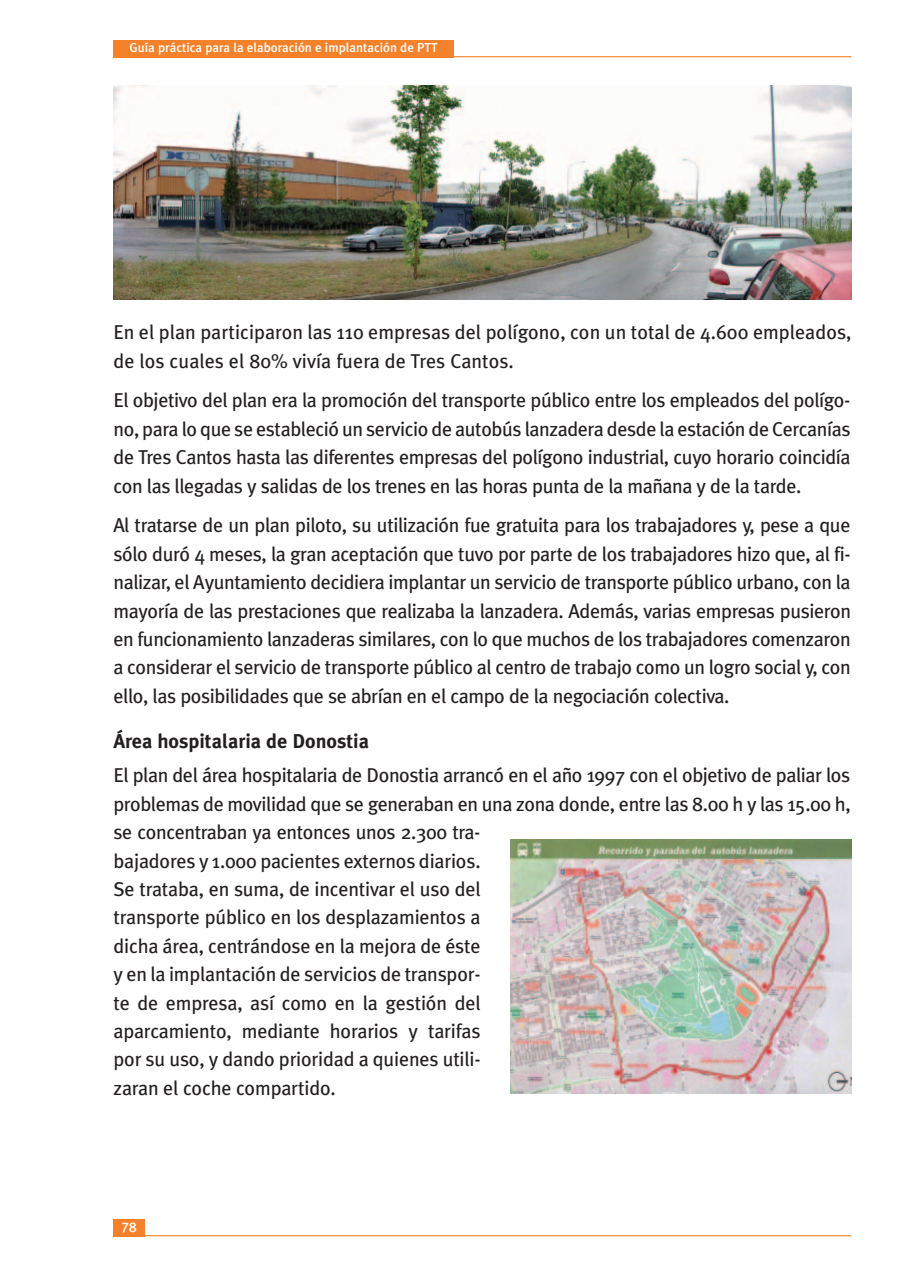
<style>
.page{position:relative;width:908px;height:1276px;background:#fff}
.page>*{position:absolute;margin:0;border:0;box-sizing:border-box;transform-origin:0 0}
.t1{font:20px/28.4px "Meta Plus";letter-spacing:-.01em;color:#231f20}
.t2{font:700 20px "Meta Plus";color:#231f20}
.t3{font:14px "Meta Plus Medium Caps";color:#fff}
.t4{font:500 13px "Meta Plus";color:#fff}
</style>
<div class="page">
<hr style="left:113px;top:1235px;width:737px;height:1px;background:#f4822b">
<div style="left:113px;top:1219px;width:32px;height:17px;background:#f4822b"></div>
<hr style="left:113px;top:56px;width:737px;height:1px;background:#f4822b">
<div style="left:113px;top:40px;width:341px;height:17px;background:#f4822b"></div>
<img style="left:113px;top:85px;width:737px;height:214px">
<img style="left:510px;top:839px;width:340px;height:254px">
<p class="t4" style="left:129px;top:40px;width:310px">Guía práctica para la elaboración e implantación de PTT</p>
<p class="t1" style="left:113px;top:318px;width:739px">En el plan participaron las 110 empresas del polígono, con un total de 4.600 empleados, de los cuales el 80% vivía fuera de Tres Cantos.</p>
<p class="t1" style="left:113px;top:386px;width:738px;text-align:justify">El objetivo del plan era la promoción del transporte público entre los empleados del polígo&shy;no, para lo que se estableció un servicio de autobús lanzadera desde la estación de Cercanías de Tres Cantos hasta las diferentes empresas del polígono industrial, cuyo horario coincidía con las llegadas y salidas de los trenes en las horas punta de la mañana y de la tarde.</p>
<p class="t1" style="left:113px;top:511px;width:738px;text-align:justify">Al tratarse de un plan piloto, su utilización fue gratuita para los trabajadores y, pese a que sólo duró 4 meses, la gran aceptación que tuvo por parte de los trabajadores hizo que, al fi&shy;nalizar, el Ayuntamiento decidiera implantar un servicio de transporte público urbano, con la mayoría de las prestaciones que realizaba la lanzadera. Además, varias empresas pusieron en funcionamiento lanzaderas similares, con lo que muchos de los trabajadores comenzaron a considerar el servicio de transporte público al centro de trabajo como un logro social y, con ello, las posibilidades que se abrían en el campo de la negociación colectiva.</p>
<p class="t2" style="left:113px;top:729px;width:257px">Área hospitalaria de Donostia</p>
<p class="t1" style="left:113px;top:761px;width:738px">El plan del área hospitalaria de Donostia arrancó en el año 1997 con el objetivo de paliar los problemas de movilidad que se generaban en una zona donde, entre las 8.00 h y las 15.00 h, se concentraban ya entonces unos 2.300 tra-<br>bajadores y 1.000 pacientes externos diarios.<br>Se trataba, en suma, de incentivar el uso del<br>transporte público en los desplazamientos a<br>dicha área, centrándose en la mejora de éste<br>y en la implantación de servicios de transpor-<br>te de empresa, así como en la gestión del<br>aparcamiento, mediante horarios y tarifas<br>por su uso, y dando prioridad a quienes utili-<br>zaran el coche compartido.</p>
<p class="t3" style="left:121px;top:1218px;width:16px">78</p>
</div>
